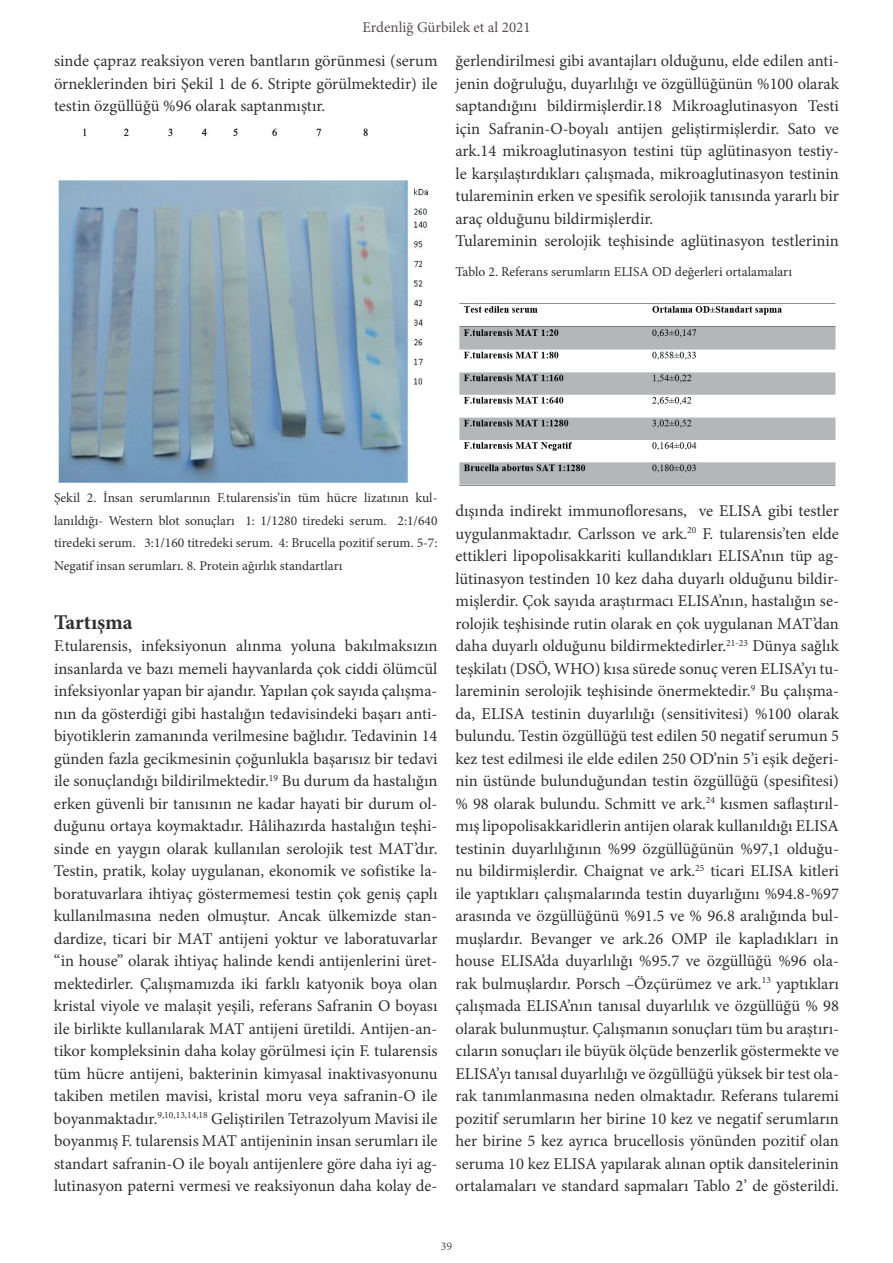
<style>
.page{position:relative;width:893px;height:1263px;background:#fff}
.page>*{position:absolute;margin:0;border:0;box-sizing:border-box;transform-origin:0 0}
.t1{font:700 21px "Minion Pro";letter-spacing:-.005em;color:#312f30}
.t2{font:16.5px/22.5px "Minion Pro";color:#312f30;text-align:justify}
.t3{font:15px "Minion Pro";color:#554e50}
.t4{font:13.5px/22.5px "Minion Pro";color:#312f30;text-align:justify}
.t5{font:12px "Minion Pro";color:#554e50}
</style>
<div class="page">
<img style="left:459px;top:303px;width:377px;height:183px">
<img style="left:58px;top:128px;width:371px;height:355px">
<p class="t3" style="left:362px;top:17px;width:170px">Erdenliğ Gürbilek et al 2021</p>
<p class="t2" style="left:54px;top:50px;width:385px">sinde çapraz reaksiyon veren bantların görünmesi (serum örneklerinden biri Şekil 1 de 6. Stripte görülmektedir) ile testin özgüllüğü %96 olarak saptanmıştır.</p>
<p class="t2" style="left:455px;top:50px;width:385px;text-align:left">ğerlendirilmesi gibi avantajları olduğunu, elde edilen anti&shy;jenin doğruluğu, duyarlılığı ve özgüllüğünün %100 olarak saptandığını bildirmişlerdir.18 Mikroaglutinasyon Testi için Safranin-O-boyalı antijen geliştirmişlerdir. Sato ve ark.14 mikroaglutinasyon testini tüp aglütinasyon testiy&shy;le karşılaştırdıkları çalışmada, mikroaglutinasyon testinin tulareminin erken ve spesifik serolojik tanısında yararlı bir araç olduğunu bildirmişlerdir.<br>Tulareminin serolojik teşhisinde aglütinasyon testlerinin</p>
<p class="t4" style="left:455px;top:261px;width:338px">Tablo 2. Referans serumların ELISA OD değerleri ortalamaları</p>
<p class="t4" style="left:54px;top:487px;width:385px">Şekil 2. İnsan serumlarının F.tularensis’in tüm hücre lizatının kul&shy;lanıldığı- Western blot sonuçları 1: 1/1280 tiredeki serum. 2:1/640 tiredeki serum. 3:1/160 titredeki serum. 4: Brucella pozitif serum. 5-7:<br>Negatif insan serumları. 8. Protein ağırlık standartları</p>
<p class="t1" style="left:54px;top:607px;width:80px">Tartışma</p>
<p class="t2" style="left:54px;top:635px;width:385px">F.tularensis, infeksiyonun alınma yoluna bakılmaksızın insanlarda ve bazı memeli hayvanlarda çok ciddi ölümcül infeksiyonlar yapan bir ajandır. Yapılan çok sayıda çalışma&shy;nın da gösterdiği gibi hastalığın tedavisindeki başarı anti&shy;biyotiklerin zamanında verilmesine bağlıdır. Tedavinin 14 günden fazla gecikmesinin çoğunlukla başarısız bir tedavi ile sonuçlandığı bildirilmektedir.<sup>19</sup> Bu durum da hastalığın erken güvenli bir tanısının ne kadar hayati bir durum ol&shy;duğunu ortaya koymaktadır. Hâlihazırda hastalığın teşhi&shy;sinde en yaygın olarak kullanılan serolojik test MAT’dır.<br>Testin, pratik, kolay uygulanan, ekonomik ve sofistike la&shy;boratuvarlara ihtiyaç göstermemesi testin çok geniş çaplı kullanılmasına neden olmuştur. Ancak ülkemizde stan&shy;dardize, ticari bir MAT antijeni yoktur ve laboratuvarlar “in house” olarak ihtiyaç halinde kendi antijenlerini üret&shy;mektedirler. Çalışmamızda iki farklı katyonik boya olan kristal viyole ve malaşit yeşili, referans Safranin O boyası ile birlikte kullanılarak MAT antijeni üretildi. Antijen-an&shy;tikor kompleksinin daha kolay görülmesi için F. tularensis tüm hücre antijeni, bakterinin kimyasal inaktivasyonunu takiben metilen mavisi, kristal moru veya safranin-O ile boyanmaktadır.<sup>9,10,13,14,18</sup> Geliştirilen Tetrazolyum Mavisi ile boyanmış F. tularensis MAT antijeninin insan serumları ile standart safranin-O ile boyalı antijenlere göre daha iyi ag&shy;lutinasyon paterni vermesi ve reaksiyonun daha kolay de-</p>
<p class="t2" style="left:455px;top:500px;width:385px">dışında indirekt immunofloresans, ve ELISA gibi testler uygulanmaktadır. Carlsson ve ark.<sup>20</sup> F. tularensis’ten elde ettikleri lipopolisakkariti kullandıkları ELISA’nın tüp ag&shy;lütinasyon testinden 10 kez daha duyarlı olduğunu bildir&shy;mişlerdir. Çok sayıda araştırmacı ELISA’nın, hastalığın se&shy;rolojik teşhisinde rutin olarak en çok uygulanan MAT’dan daha duyarlı olduğunu bildirmektedirler.<sup>21-23</sup> Dünya sağlık teşkilatı (DSÖ, WHO) kısa sürede sonuç veren ELISA’yı tu&shy;lareminin serolojik teşhisinde önermektedir.<sup>9</sup> Bu çalışma&shy;da, ELISA testinin duyarlılığı (sensitivitesi) %100 olarak bulundu. Testin özgüllüğü test edilen 50 negatif serumun 5 kez test edilmesi ile elde edilen 250 OD’nin 5’i eşik değeri&shy;nin üstünde bulunduğundan testin özgüllüğü (spesifitesi) % 98 olarak bulundu. Schmitt ve ark.<sup>24</sup> kısmen saflaştırıl&shy;mış lipopolisakkaridlerin antijen olarak kullanıldığı ELISA testinin duyarlılığının %99 özgüllüğünün %97,1 olduğu&shy;nu bildirmişlerdir. Chaignat ve ark.<sup>25</sup> ticari ELISA kitleri ile yaptıkları çalışmalarında testin duyarlığını %94.8-%97 arasında ve özgüllüğünü %91.5 ve % 96.8 aralığında bul&shy;muşlardır. Bevanger ve ark.26 OMP ile kapladıkları in house ELISA’da duyarlılığı %95.7 ve özgüllüğü %96 ola&shy;rak bulmuşlardır. Porsch –Özçürümez ve ark.<sup>13</sup> yaptıkları çalışmada ELISA’nın tanısal duyarlılık ve özgüllüğü % 98 olarak bulunmuştur. Çalışmanın sonuçları tüm bu araştırı&shy;cıların sonuçları ile büyük ölçüde benzerlik göstermekte ve ELISA’yı tanısal duyarlılığı ve özgüllüğü yüksek bir test ola&shy;rak tanımlanmasına neden olmaktadır. Referans tularemi pozitif serumların her birine 10 kez ve negatif serumların her birine 5 kez ayrıca brucellosis yönünden pozitif olan seruma 10 kez ELISA yapılarak alınan optik dansitelerinin ortalamaları ve standard sapmaları Tablo 2’ de gösterildi.</p>
<p class="t5" style="left:441px;top:1238px;width:13px">39</p>
</div>
